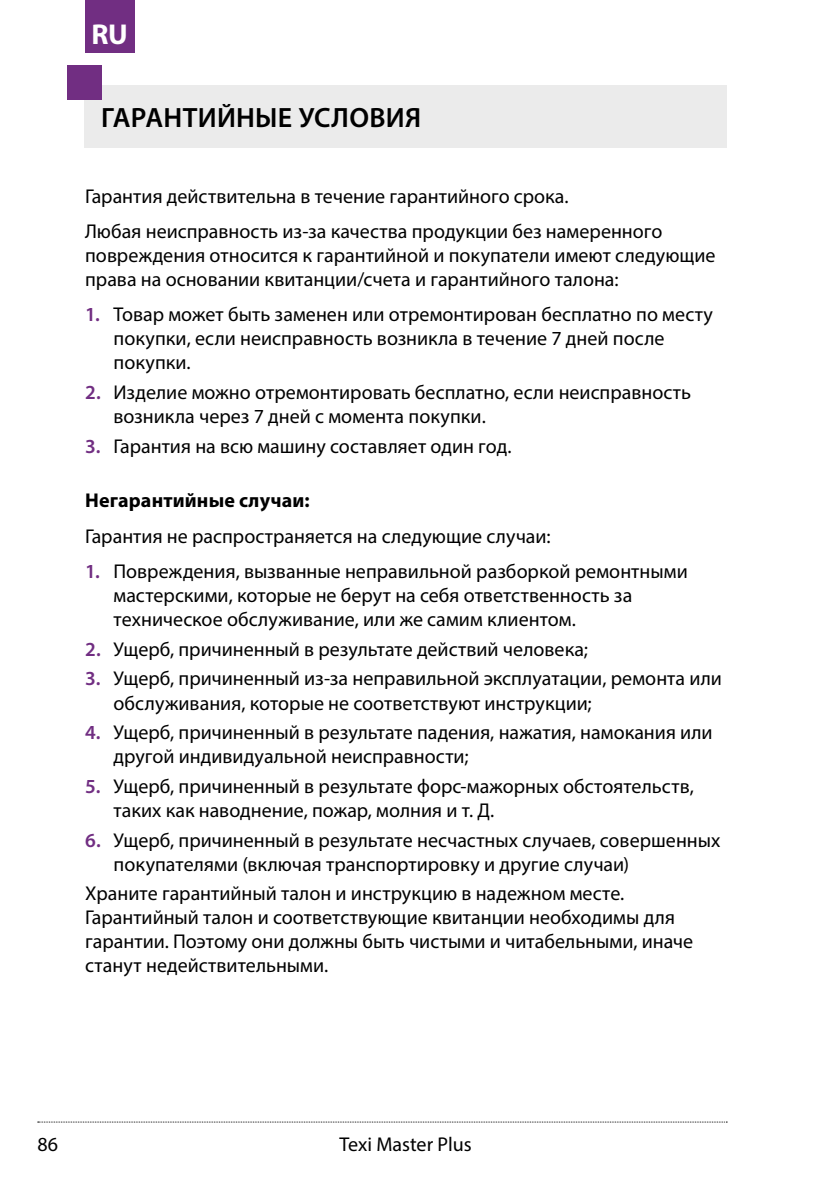
<style>
.page{position:relative;width:840px;height:1191px;background:#fff}
.page>*{position:absolute;margin:0;border:0;box-sizing:border-box;transform-origin:0 0}
.t1{font:700 28.8px "Myriad Pro";color:#fff}
.t2{font:600 28px "Myriad Pro";letter-spacing:.01em;color:#000}
.t3{font:20px/24px "Myriad Pro";color:#000}
.t4{font:700 20px "Myriad Pro";letter-spacing:.01em;color:#000}
.s1{font-weight:600;color:#712e82}
</style>
<div class="page">
<div style="left:85px;top:0;width:49px;height:53px;background:#712e82"></div>
<div style="left:84px;top:86px;width:642px;height:62px;background:#ebebeb"></div>
<div style="left:67px;top:66px;width:34px;height:34px;background:#712e82"></div>
<svg style="left:38px;top:1121px;width:687px;height:1px"></svg>
<h1 class="t1" style="left:91px;top:15px;width:38px">RU</h1>
<h2 class="t2" style="left:101px;top:100px;width:321px">ГАРАНТИЙНЫЕ УСЛОВИЯ</h2>
<p class="t3" style="left:85px;top:178px;width:578px;line-height:35.4px">Гарантия действительна в течение гарантийного срока.<br>Любая неисправность из-за качества продукции без намеренного</p>
<p class="t3" style="left:85px;top:243px;width:631px">повреждения относится к гарантийной и покупатели имеют следующие права на основании квитанции/счета и гарантийного талона:</p>
<p class="t3" style="left:113px;top:302px;width:600px;text-indent:-28px"><span class="s1">1.</span> Товар может быть заменен или отремонтирован бесплатно по месту покупки, если неисправность возникла в течение 7 дней после покупки.</p>
<p class="t3" style="left:113px;top:380px;width:579px;text-indent:-28px"><span class="s1">2.</span> Изделие можно отремонтировать бесплатно, если неисправность возникла через 7 дней с момента покупки.</p>
<p class="t3" style="left:85px;top:434px;width:428px"><span class="s1">3.</span> Гарантия на всю машину составляет один год.</p>
<p class="t4" style="left:85px;top:487px;width:226px">Негарантийные случаи:</p>
<p class="t3" style="left:85px;top:524px;width:466px">Гарантия не распространяется на следующие случаи:</p>
<p class="t3" style="left:113px;top:559px;width:575px;text-indent:-28px"><span class="s1">1.</span> Повреждения, вызванные неправильной разборкой ремонтными мастерскими, которые не берут на себя ответственность за техническое обслуживание, или же самим клиентом.</p>
<p class="t3" style="left:85px;top:637px;width:504px"><span class="s1">2.</span> Ущерб, причиненный в результате действий человека;</p>
<p class="t3" style="left:113px;top:666px;width:609px;text-indent:-28px"><span class="s1">3.</span> Ущерб, причиненный из-за неправильной эксплуатации, ремонта или обслуживания, которые не соответствуют инструкции;</p>
<p class="t3" style="left:113px;top:720px;width:600px;text-indent:-28px"><span class="s1">4.</span> Ущерб, причиненный в результате падения, нажатия, намокания или другой индивидуальной неисправности;</p>
<p class="t3" style="left:113px;top:774px;width:581px;text-indent:-28px"><span class="s1">5.</span> Ущерб, причиненный в результате форс-мажорных обстоятельств, таких как наводнение, пожар, молния и т. Д.</p>
<p class="t3" style="left:113px;top:827px;width:608px;text-indent:-28px"><span class="s1">6.</span> Ущерб, причиненный в результате несчастных случаев, совершенных покупателями (включая транспортировку и другие случаи)</p>
<p class="t3" style="left:85px;top:881px;width:609px">Храните гарантийный талон и инструкцию в надежном месте.<br>Гарантийный талон и соответствующие квитанции необходимы для гарантии. Поэтому они должны быть чистыми и читабельными, иначе станут недействительными.</p>
<p class="t3" style="left:37px;top:1132px;width:22px">86</p>
<p class="t3" style="left:339px;top:1132px;width:133px">Texi Master Plus</p>
</div>
